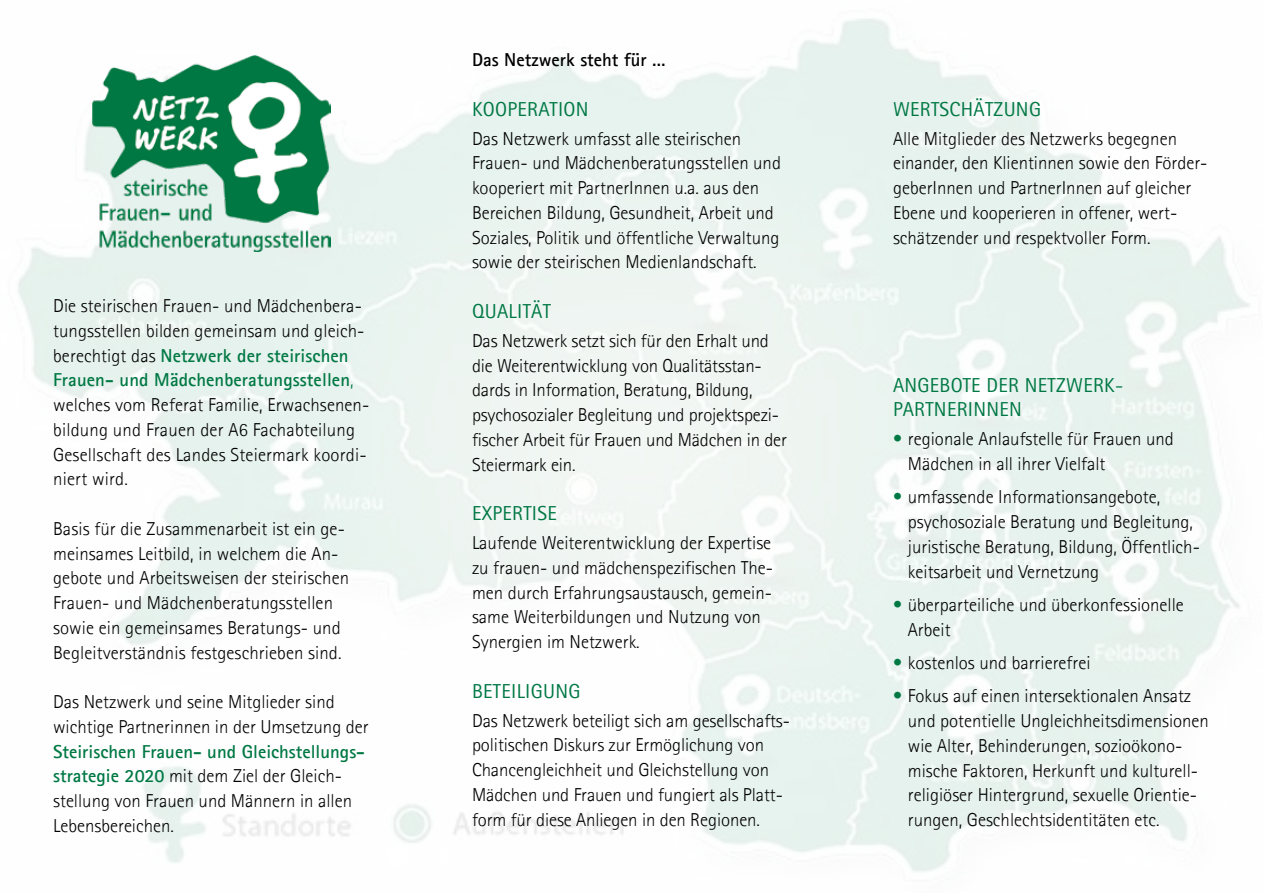
<style>
.page{position:relative;width:1263px;height:893px;background:#fff}
.page>*{position:absolute;margin:0;border:0;box-sizing:border-box;transform-origin:0 0}
.t1{font:20.25px/24.8px "Agfa Rotis Sans Serif";letter-spacing:.015em;color:#007844}
.t2{font:300 18.75px/24.8px "Agfa Rotis Sans Serif";color:#000}
.t3{font:700 18.75px "Agfa Rotis Sans Serif";color:#000}
.s1{font-weight:700;color:#007844}
.s2{color:#007844}
</style>
<div class="page">
<img style="left:18px;top:18px;width:1232px;height:854px">
<img style="left:93px;top:55px;width:237px;height:196px">
<p class="t2" style="left:53px;top:293px;width:316px">Die steirischen Frauen- und Mädchenbera&shy;tungsstellen bilden gemeinsam und gleich&shy;berechtigt das <span class="s1">Netzwerk der steirischen Frauen- und Mädchenberatungsstellen</span><span class="s2">, </span>welches vom Referat Familie, Erwachsenen&shy;bildung und Frauen der A6 Fachabteilung Gesellschaft des Landes Steiermark koordi&shy;niert wird.</p>
<p class="t2" style="left:53px;top:516px;width:297px">Basis für die Zusammenarbeit ist ein ge&shy;meinsames Leitbild, in welchem die An&shy;gebote und Arbeitsweisen der steirischen Frauen- und Mädchenberatungsstellen sowie ein gemeinsames Beratungs- und Begleitverständnis festgeschrieben sind.</p>
<p class="t2" style="left:53px;top:689px;width:317px">Das Netzwerk und seine Mitglieder sind wichtige Partnerinnen in der Umsetzung der</p>
<p class="t2" style="left:53px;top:739px;width:313px"><span class="s1">Steirischen Frauen- und Gleichstellungs&shy;strategie 2020</span> mit dem Ziel der Gleich&shy;stellung von Frauen und Männern in allen Lebensbereichen.</p>
<p class="t3" style="left:472px;top:48px;width:195px">Das Netzwerk steht für …</p>
<p class="t1" style="left:472px;top:96px;width:118px">KOOPERATION</p>
<p class="t2" style="left:472px;top:126px;width:310px">Das Netzwerk umfasst alle steirischen Frauen- und Mädchenberatungsstellen und kooperiert mit PartnerInnen u.a. aus den Bereichen Bildung, Gesundheit, Arbeit und Soziales, Politik und öffentliche Verwaltung sowie der steirischen Medienlandschaft.</p>
<p class="t1" style="left:472px;top:298px;width:80px">QUALITÄT</p>
<p class="t2" style="left:472px;top:328px;width:316px">Das Netzwerk setzt sich für den Erhalt und die Weiterentwicklung von Qualitätsstan&shy;dards in Information, Beratung, Bildung, psychosozialer Begleitung und projektspezi&shy;fischer Arbeit für Frauen und Mädchen in der Steiermark ein.</p>
<p class="t1" style="left:472px;top:501px;width:86px">EXPERTISE</p>
<p class="t2" style="left:472px;top:530px;width:303px">Laufende Weiterentwicklung der Expertise zu frauen- und mädchenspezifischen The&shy;men durch Erfahrungsaustausch, gemein&shy;same Weiterbildungen und Nutzung von Synergien im Netzwerk.</p>
<p class="t1" style="left:472px;top:678px;width:110px">BETEILIGUNG</p>
<p class="t2" style="left:472px;top:708px;width:320px">Das Netzwerk beteiligt sich am gesellschafts&shy;politischen Diskurs zur Ermöglichung von Chancengleichheit und Gleichstellung von Mädchen und Frauen und fungiert als Platt&shy;form für diese Anliegen in den Regionen.</p>
<p class="t1" style="left:893px;top:96px;width:150px">WERTSCHÄTZUNG</p>
<p class="t2" style="left:893px;top:126px;width:316px">Alle Mitglieder des Netzwerks begegnen einander, den Klientinnen sowie den Förder&shy;geberInnen und PartnerInnen auf gleicher Ebene und kooperieren in offener, wert&shy;schätzender und respektvoller Form.</p>
<p class="t1" style="left:893px;top:372px;width:232px">ANGEBOTE DER NETZWERK-<br>PARTNERINNEN</p>
<p class="t2" style="left:908px;top:427px;width:267px;text-indent:-15px"><span class="s2">•</span> regionale Anlaufstelle für Frauen und<br>Mädchen in all ihrer Vielfalt</p>
<p class="t2" style="left:908px;top:485px;width:294px;text-indent:-15px"><span class="s2">•</span> umfassende Informationsangebote, psychosoziale Beratung und Begleitung, juristische Beratung, Bildung, Öffentlich&shy;keitsarbeit und Vernetzung</p>
<p class="t2" style="left:908px;top:592px;width:277px;text-indent:-15px"><span class="s2">•</span> überparteiliche und überkonfessionelle<br>Arbeit</p>
<p class="t2" style="left:893px;top:650px;width:199px"><span class="s2">•</span> kostenlos und barrierefrei</p>
<p class="t2" style="left:908px;top:684px;width:302px;text-indent:-15px"><span class="s2">•</span> Fokus auf einen intersektionalen Ansatz und potentielle Ungleichheitsdimensionen wie Alter, Behinderungen, sozioökono&shy;mische Faktoren, Herkunft und kulturell&shy;religiöser Hintergrund, sexuelle Orientie&shy;rungen, Geschlechtsidentitäten etc.</p>
</div>
